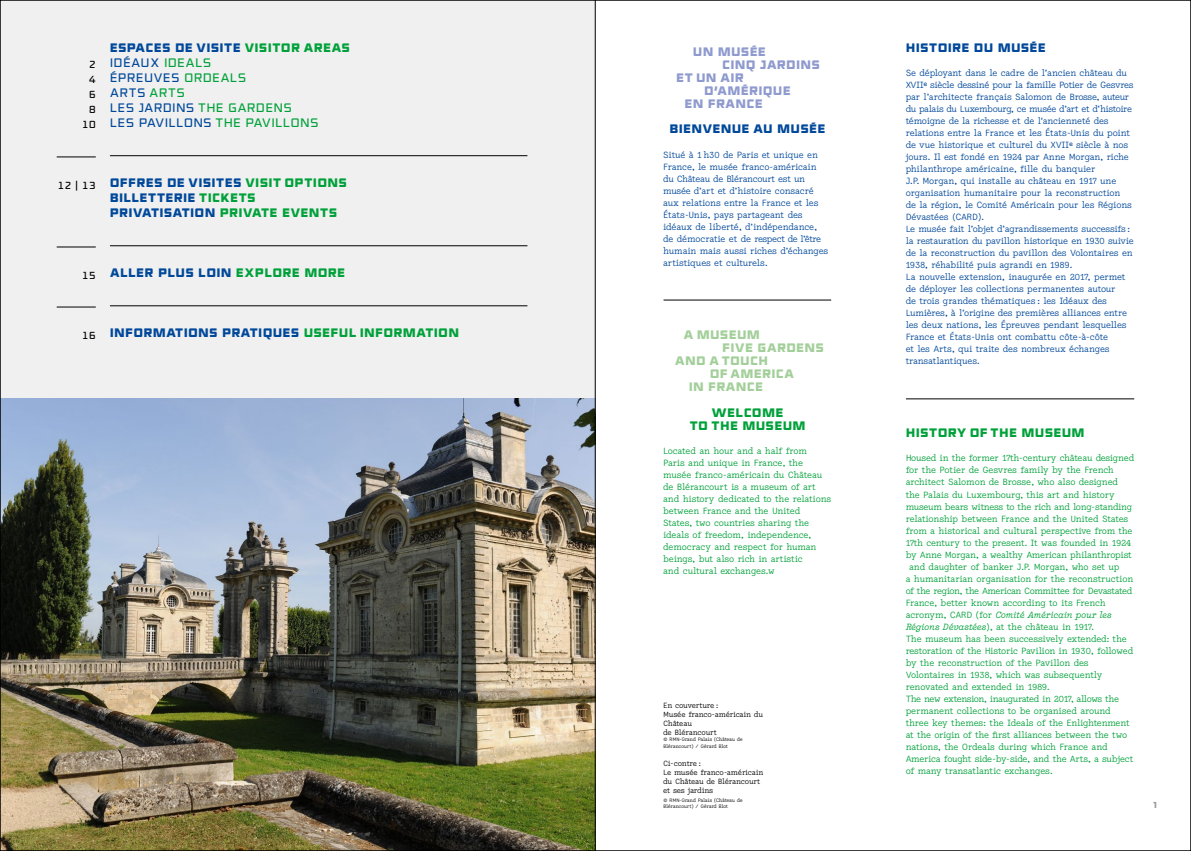
<style>
.page{position:relative;width:1191px;height:851px;background:#fff}
.page>*{position:absolute;margin:0;border:0;box-sizing:border-box;transform-origin:0 0}
.t1{font:900 12px/15px "NN Rektorat STD";letter-spacing:.07em;color:#00489a}
.t2{font:12px/15px "NN Rektorat STD";letter-spacing:.07em;color:#00489a}
.t3{font:900 12px "NN Rektorat STD";letter-spacing:.07em;color:#a3cf9a}
.t4{font:900 12px "NN Rektorat STD";letter-spacing:.07em;color:#8f9ace}
.t5{font:900 12px/13px "NN Rektorat STD";letter-spacing:.07em;color:#00a13a;text-align:center}
.t6{font:10px/15px "NN Rektorat STD";letter-spacing:.05em;color:#000;text-align:right}
.t7{font:9px/12px "Lacrima Senza";letter-spacing:.02em;color:#00a13a}
.t8{font:9px/12px "Lacrima Senza";letter-spacing:.02em;color:#00489a}
.t9{font:9px "Lacrima Senza";color:#00a13a}
.t10{font:italic 9px "Lacrima";letter-spacing:.025em;color:#00a13a}
.t11{font:900 8.5px "NN Rektorat STD";color:#9d9d9c}
.t12{font:7.5px/9px "Lacrima Senza";letter-spacing:.03em;color:#000}
.t13{font:5px/6.5px "Lacrima Senza";letter-spacing:.03em;color:#000}
.s1{font-weight:900}
.s2{font-weight:900;color:#00a13a}
.s3{color:#00a13a}
.s4{font-family:"Lacrima Senza";font-style:normal}
.s5{font-family:"Lacrima";font-style:italic}
</style>
<div class="page">
<div style="left:0;top:0;width:595px;height:850px;background:#f0f0f0"></div>
<hr style="left:663px;top:300px;width:168px;height:1px;background:#000">
<hr style="left:110px;top:155px;width:417px;height:1px;background:#000">
<hr style="left:110px;top:245px;width:417px;height:1px;background:#000">
<hr style="left:110px;top:305px;width:417px;height:1px;background:#000">
<hr style="left:57px;top:157px;width:39px;height:1px;background:#000">
<hr style="left:57px;top:247px;width:39px;height:1px;background:#000">
<hr style="left:57px;top:307px;width:39px;height:1px;background:#000">
<hr style="left:906px;top:398px;width:228px;height:1px;background:#000">
<img style="left:2px;top:398px;width:593px;height:450px">
<hr style="left:595px;top:0;width:1px;height:850px;background:#000">
<p class="t6" style="left:82px;top:56px;width:15px">2<br>4<br>6<br>8<br>10</p>
<h1 class="t2" style="left:110px;top:39px;width:241px"><span class="s1">ESPACES DE VISITE</span> <span class="s2">VISITOR AREAS<br></span>IDÉAUX <span class="s3">IDEALS<br></span>ÉPREUVES <span class="s3">ORDEALS<br></span>ARTS <span class="s3">ARTS<br></span>LES JARDINS <span class="s3">THE GARDENS<br></span>LES PAVILLONS <span class="s3">THE PAVILLONS</span></h1>
<p class="t6" style="left:58px;top:176px;width:40px">12 | 13</p>
<h1 class="t1" style="left:110px;top:174px;width:238px">OFFRES DE VISITES <span class="s3">VISIT OPTIONS<br></span>BILLETTERIE <span class="s3">TICKETS<br></span>PRIVATISATION <span class="s3">PRIVATE EVENTS</span></h1>
<p class="t6" style="left:82px;top:266px;width:15px">15</p>
<h1 class="t1" style="left:110px;top:264px;width:236px">ALLER PLUS LOIN <span class="s3">EXPLORE MORE</span></h1>
<p class="t6" style="left:82px;top:326px;width:15px">16</p>
<h1 class="t1" style="left:110px;top:324px;width:350px">INFORMATIONS PRATIQUES <span class="s3">USEFUL INFORMATION</span></h1>
<h1 class="t4" style="left:693px;top:43px;width:74px">UN MUSÉE</h1>
<h1 class="t4" style="left:722px;top:56px;width:99px">CINQ JARDINS</h1>
<h1 class="t4" style="left:676px;top:69px;width:69px">ET UN AIR</h1>
<h1 class="t4" style="left:704px;top:82px;width:87px">D’AMÉRIQUE</h1>
<h1 class="t4" style="left:685px;top:95px;width:79px">EN FRANCE</h1>
<h1 class="t1" style="left:670px;top:121px;width:157px">BIENVENUE AU MUSÉE</h1>
<p class="t8" style="left:663px;top:148px;width:166px">Situé à 1 h30 de Paris et unique en France, le musée franco-américain du Château de Blérancourt est un musée d’art et d’histoire consacré aux relations entre la France et les États-Unis, pays partageant des idéaux de liberté, d’indépendance, de démocratie et de respect de l’être humain mais aussi riches d’échanges artistiques et culturels.</p>
<h1 class="t3" style="left:683px;top:325px;width:77px">A MUSEUM</h1>
<h1 class="t3" style="left:722px;top:338px;width:103px">FIVE GARDENS</h1>
<h1 class="t3" style="left:675px;top:351px;width:94px">AND A TOUCH</h1>
<h1 class="t3" style="left:710px;top:364px;width:86px">OF AMERICA</h1>
<h1 class="t3" style="left:689px;top:377px;width:75px">IN FRANCE</h1>
<h1 class="t5" style="left:689px;top:405px;width:117px">WELCOME<br>TO THE MUSEUM</h1>
<p class="t7" style="left:663px;top:444px;width:169px">Located an hour and a half from<br>Paris and unique in France, the musée franco-américain du Château de Blérancourt is a museum of art and history dedicated to the relations between France and the United<br>States, two countries sharing the ideals of freedom, independence, democracy and respect for human beings, but also rich in artistic<br>and cultural exchanges.w</p>
<p class="t12" style="left:663px;top:700px;width:101px">En couverture :<br>Musée franco-américain du<br>Château<br>de Blérancourt</p>
<p class="t13" style="left:663px;top:735px;width:81px">© RMN-Grand Palais (Château de<br>Blérancourt) / Gérard Blot</p>
<p class="t12" style="left:663px;top:758px;width:101px">Ci-contre :<br>Le musée franco-américain du Château de Blérancourt et ses jardins</p>
<p class="t13" style="left:663px;top:796px;width:81px">© RMN-Grand Palais (Château de<br>Blérancourt) / Gérard Blot</p>
<h1 class="t1" style="left:906px;top:39px;width:141px">HISTOIRE DU MUSÉE</h1>
<p class="t8" style="left:906px;top:67px;width:229px">Se déployant dans le cadre de l’ancien château du XVII<sup>e</sup> siècle dessiné pour la famille Potier de Gesvres par l’architecte français Salomon de Brosse, auteur du palais du Luxembourg, ce musée d’art et d’histoire témoigne de la richesse et de l'ancienneté des relations entre la France et les États-Unis du point de vue historique et culturel du XVII<sup>e</sup> siècle à nos jours. Il est fondé en 1924 par Anne Morgan, riche philanthrope américaine, fille du banquier<br>J.P. Morgan, qui installe au château en 1917 une organisation humanitaire pour la reconstruction<br>de la région, le Comité Américain pour les Régions Dévastées (CARD).<br>Le musée fait l’objet d’agrandissements successifs : la restauration du pavillon historique en 1930 suivie de la reconstruction du pavillon des Volontaires en 1938, réhabilité puis agrandi en 1989.<br>La nouvelle extension, inaugurée en 2017, permet de déployer les collections permanentes autour<br>de trois grandes thématiques : les Idéaux des Lumières, à l’origine des premières alliances entre les deux nations, les Épreuves pendant lesquelles France et États-Unis ont combattu côte-à-côte<br>et les Arts, qui traite des nombreux échanges transatlantiques.</p>
<h1 class="t5" style="left:906px;top:425px;width:180px">HISTORY OF THE MUSEUM</h1>
<p class="t7" style="left:906px;top:452px;width:230px">Housed in the former 17th-century château designed</p>
<p class="t7" style="left:906px;top:464px;width:209px">for the Potier de Gesvres family by the French</p>
<p class="t7" style="left:906px;top:476px;width:214px">architect Salomon de Brosse, who also designed</p>
<p class="t7" style="left:906px;top:488px;width:210px">the Palais du Luxembourg, this art and history</p>
<p class="t7" style="left:906px;top:500px;width:228px">museum bears witness to the rich and long-standing</p>
<p class="t7" style="left:906px;top:512px;width:224px">relationship between France and the United States</p>
<p class="t7" style="left:906px;top:524px;width:228px">from a historical and cultural perspective from the</p>
<p class="t7" style="left:906px;top:536px;width:226px">17th century to the present. It was founded in 1924</p>
<p class="t7" style="left:906px;top:548px;width:227px">by Anne Morgan, a wealthy American philanthropist</p>
<p class="t7" style="left:909px;top:560px;width:211px">and daughter of banker J.P. Morgan, who set up</p>
<p class="t7" style="left:906px;top:572px;width:229px">a humanitarian organisation for the reconstruction</p>
<p class="t9" style="left:906px;top:583px;width:228px">of the region, the American Committee for Devastated</p>
<p class="t7" style="left:906px;top:596px;width:201px">France, better known according to its French</p>
<p class="t10" style="left:906px;top:607px;width:207px"><span class="s4">acronym, CARD (for</span> Comité Américain pour les</p>
<p class="t7" style="left:906px;top:620px;width:229px"><span class="s5">Régions Dévastées</span>), at the château in 1917.<br>The museum has been successively extended: the restoration of the Historic Pavilion in 1930, followed by the reconstruction of the Pavillon des Volontaires in 1938, which was subsequently renovated and extended in 1989.<br>The new extension, inaugurated in 2017, allows the permanent collections to be organised around three key themes: the Ideals of the Enlightenment at the origin of the first alliances between the two nations, the Ordeals during which France and America fought side-by-side, and the Arts, a subject of many transatlantic exchanges.</p>
<p class="t11" style="left:1153px;top:798px;width:5px">1</p>
</div>
